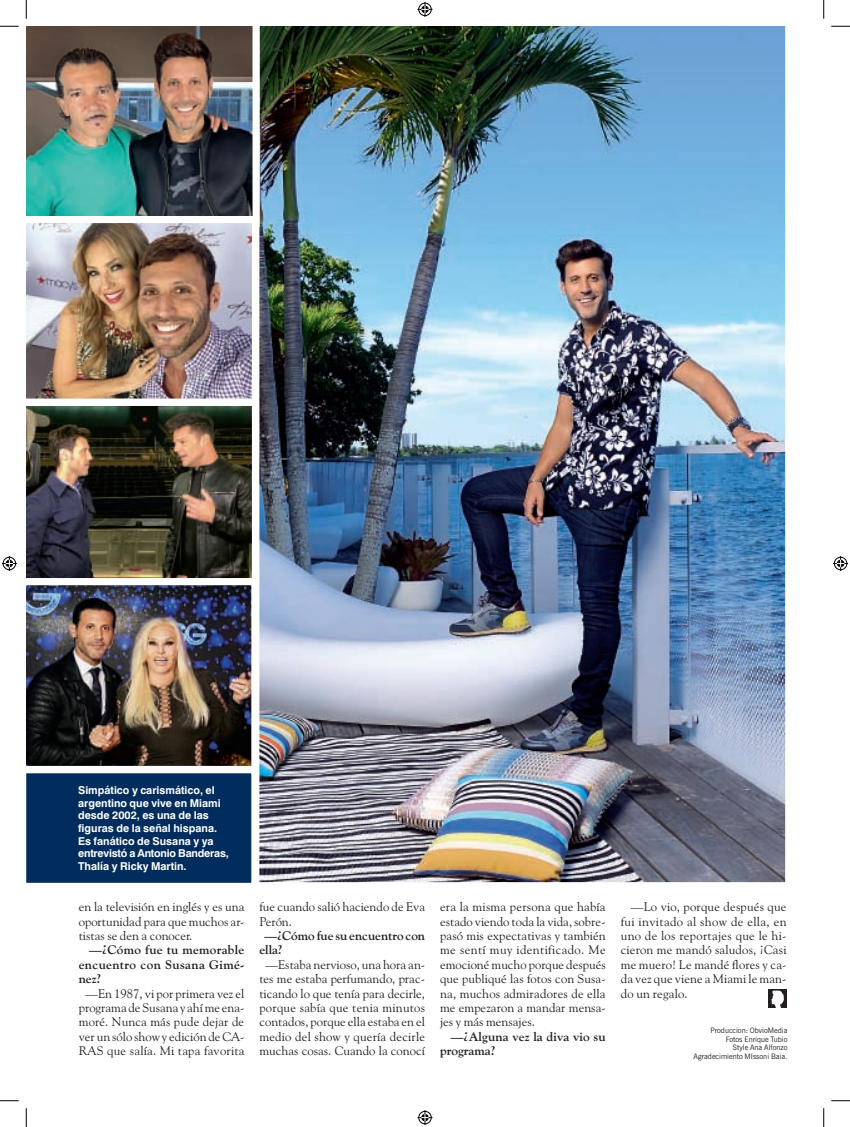
<style>
.page{position:relative;width:850px;height:1127px;background:#fff}
.page>*{position:absolute;margin:0;border:0;box-sizing:border-box;transform-origin:0 0}
.t1{font:12.5px/14.4px "Goudy Old Style BT";color:#231f20;text-align:justify}
.t2{font:700 12.5px/14.4px "Goudy Old Style BT";letter-spacing:.015em;color:#231f20}
.t3{font:700 10.88px/12.6px "Swiss 721 BT";color:#fff}
.t4{font:7.5px/8.8px "News Gothic BT";color:#231f20;text-align:right}
</style>
<div class="page">
<img style="left:262px;top:26px;width:524px;height:857px">
<img style="left:26px;top:26px;width:237px;height:205px">
<img style="left:26px;top:212px;width:236px;height:183px">
<img style="left:26px;top:395px;width:236px;height:179px">
<img style="left:26px;top:574px;width:236px;height:188px">
<svg style="left:26px;top:762px;width:236px;height:121px;background:#1a416b"></svg>
<img style="left:769px;top:989px;width:17px;height:17px">
<svg style="left:0;top:25px;width:19px;height:2px"></svg>
<svg style="left:831px;top:25px;width:19px;height:2px"></svg>
<svg style="left:0;top:1100px;width:19px;height:1px"></svg>
<svg style="left:831px;top:1100px;width:19px;height:1px"></svg>
<svg style="left:25px;top:0;width:2px;height:19px"></svg>
<svg style="left:25px;top:1108px;width:2px;height:18px"></svg>
<svg style="left:823px;top:0;width:1px;height:19px"></svg>
<svg style="left:823px;top:1108px;width:1px;height:18px"></svg>
<svg style="left:417px;top:2px;width:15px;height:15px"></svg>
<svg style="left:417px;top:1110px;width:15px;height:14px"></svg>
<svg style="left:2px;top:556px;width:15px;height:15px"></svg>
<svg style="left:833px;top:556px;width:15px;height:15px"></svg>
<p class="t3" style="left:78px;top:783px;width:152px">Simpático y carismático, el argentino que vive en Miami desde 2002, es una de las figuras de la señal hispana.<br>Es fanático de Susana y ya entrevistó a Antonio Banderas,<br>Thalía y Ricky Martin.</p>
<p class="t1" style="left:79px;top:899px;width:167px">en la televisión en inglés y es una oportunidad para que muchos ar&shy;tistas se den a conocer.</p>
<p class="t2" style="left:79px;top:942px;width:167px;text-align:justify;text-indent:10px">—¿Cómo fue tu memorable encuentro con Susana Gimé&shy;nez?</p>
<p class="t1" style="left:79px;top:985px;width:167px;text-align:center">—En 1987, vi por primera vez el programa de Susana y ahí me ena&shy;moré. Nunca más pude dejar de ver un sólo show y edición de CA-<br>RAS que salía. Mi tapa favorita</p>
<p class="t1" style="left:259px;top:899px;width:167px">fue cuando salió haciendo de Eva<br>Perón.</p>
<p class="t2" style="left:259px;top:928px;width:167px;text-indent:5px">—¿Cómo fue su encuentro con ella?</p>
<p class="t1" style="left:259px;top:956px;width:167px;text-align:center">—Estaba nervioso, una hora an&shy;tes me estaba perfumando, prac&shy;ticando lo que tenía para decirle, porque sabía que tenia minutos contados, porque ella estaba en el medio del show y quería decirle muchas cosas. Cuando la conocí</p>
<p class="t1" style="left:440px;top:899px;width:167px">era la misma persona que había estado viendo toda la vida, sobre&shy;pasó mis expectativas y también me sentí muy identificado. Me emocioné mucho porque después que publiqué las fotos con Susa&shy;na, muchos admiradores de ella me empezaron a mandar mensa&shy;jes y más mensajes.</p>
<p class="t2" style="left:440px;top:1028px;width:167px;text-indent:11px">—¿Alguna vez la diva vio su programa?</p>
<p class="t1" style="left:621px;top:899px;width:167px;text-indent:10px">—Lo vio, porque después que fui invitado al show de ella, en uno de los reportajes que le hi&shy;cieron me mandó saludos, ¡Casi me muero! Le mandé flores y ca&shy;da vez que viene a Miami le man&shy;do un regalo.</p>
<p class="t4" style="left:693px;top:1025px;width:95px">Produccion: ObvioMedia<br>Fotos Enrique Tubio<br>Style Ana Alfonzo<br>Agradecimiento MIssoni Baia.</p>
</div>
